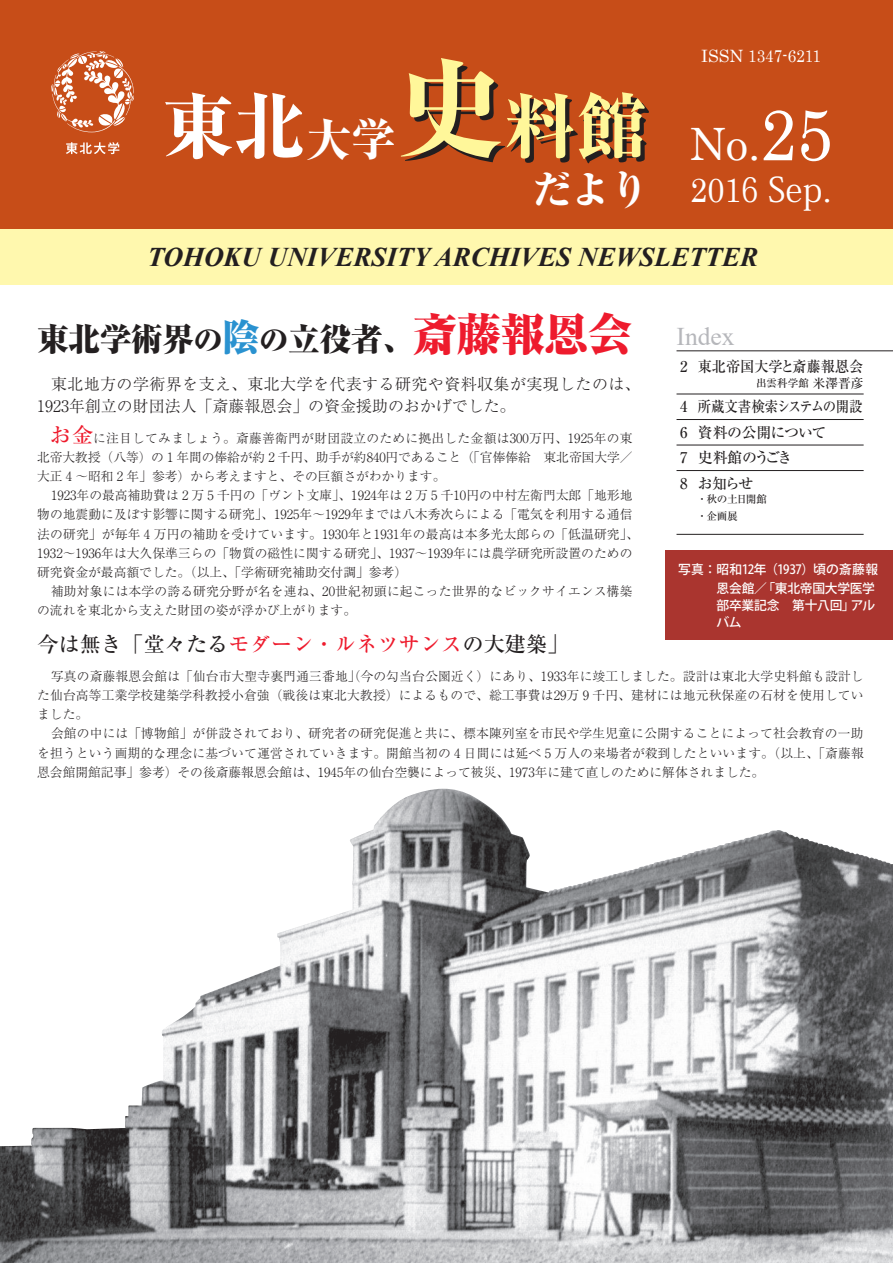
<style>
.page{position:relative;width:893px;height:1263px;background:#fff}
.page>*{position:absolute;margin:0;border:0;box-sizing:border-box;transform-origin:0 0}
.t1{font:800 72px "Ryumin Pro";color:#fff}
.t2{font:44.7px "Century";color:#fff}
.t3{font:800 39px "Ryumin Pro";color:#fff}
.t4{font:34.05px "Century";color:#fff;scale:.9 1}
.t5{font:800 expanded 31.95px "Ryumin Pro";letter-spacing:-.02em;color:#231f20}
.t6{font:italic 700 27px "Times New Roman";color:#231f20}
.t7{font:25.5px "Times New Roman";color:#b6b7bb}
.t8{font:500 21.3px "Ryumin Pro";color:#231f20}
.t9{font:16.95px "Century";color:#fff}
.t10{font:300 15.9px/21.3px "Ryumin Pro";letter-spacing:.03em;color:#231f20}
.t11{font:500 14.85px/25.5px "Ryumin Pro";letter-spacing:-.03em;color:#231f20}
.t12{font:500 14.85px "Ryumin Pro";color:#231f20}
.t13{font:300 12.75px/19.2px "Ryumin Pro";letter-spacing:.005em;color:#231f20;text-align:justify}
.t14{font:500 12.75px/19.2px "Koz Go Pro";letter-spacing:-.015em;color:#fff;text-align:right}
.t15{font:500 10.65px/17px "Ryumin Pro";letter-spacing:-.03em;color:#231f20}
.t16{font:500 10.65px "Ryumin Pro";color:#231f20}
.s1{font-size:45px}
.s2{font-size:108px;color:#fff79a}
.s3{color:#fff79a}
.s4{font-size:72.3px}
.s5{font-family:"Koz Min Pro"}
.s6{font-size:29.7px}
.s7{font-size:37.2px;color:#2a92d0}
.s8{font-size:44.7px;color:#ee1b2d}
.s9{font-weight:500;font-size:21.3px;color:#ee1b2d}
.s10{color:#ee1b2d}
.s11{font-size:12.75px}
</style>
<div class="page">
<div style="left:0;top:0;width:893px;height:230px;background:#c74d18"></div>
<div style="left:0;top:230px;width:893px;height:55px;background:#fff8ae"></div>
<svg style="left:51px;top:51px;width:83px;height:81px"></svg>
<svg style="left:66px;top:142px;width:53px;height:12px"></svg>
<hr style="left:676px;top:394px;width:188px;height:1px;background:#231f20">
<hr style="left:676px;top:419px;width:188px;height:1px;background:#231f20">
<hr style="left:676px;top:445px;width:188px;height:1px;background:#231f20">
<hr style="left:676px;top:470px;width:188px;height:1px;background:#231f20">
<hr style="left:676px;top:534px;width:188px;height:1px;background:#231f20">
<hr style="left:676px;top:350px;width:217px;height:1px;background:#231f20">
<div style="left:665px;top:551px;width:228px;height:89px;background:#aa352f"></div>
<img style="left:0;top:796px;width:893px;height:467px">
<h1 class="t1" style="left:162px;top:69px;width:487px">東北<span class="s1">大学</span><span class="s2">史</span><span class="s3">料館</span></h1>
<h3 class="t3" style="left:532px;top:158px;width:118px">だより</h3>
<h3 class="t9" style="left:701px;top:41px;width:121px">ISSN 1347-6211</h3>
<h2 class="t2" style="left:689px;top:107px;width:145px">No.<span class="s4">25</span></h2>
<h3 class="t4" style="left:690px;top:161px;width:159px">201<span class="s5">6 Sep</span>.</h3>
<h3 class="t6" style="left:148px;top:238px;width:612px">TOHOKU UNIVERSITY ARCHIVES NEWSLETTER</h3>
<h3 class="t5" style="left:37px;top:313px;width:597px">東北学術界<span class="s6">の</span><span class="s7">陰</span><span class="s6">の</span>立役者、<span class="s8">斎藤報恩会</span></h3>
<p class="t10" style="left:37px;top:372px;width:605px;text-indent:14px">東北地方の学術界を支え、東北大学を代表する研究や資料収集が実現したのは、<br>1923年創立の財団法人「斎藤報恩会」の資金援助のおかげでした。</p>
<p class="t13" style="left:37px;top:428px;width:597px;text-indent:13px"><span class="s9">お金</span>に注目してみましょう。斎藤善衛門が財団設立のために拠出した金額は300万円、1925年の東北帝大教授（八等）の 1 年間の俸給が約 2 千円、助手が約840円であること（「官俸俸給　東北帝国大学／大正 4 ～昭和 2 年」参考）から考えますと、その巨額さがわかります。</p>
<p class="t13" style="left:37px;top:485px;width:603px;text-align:left;text-indent:14px">1923年の最高補助費は 2 万 5 千円の「ヴント文庫」、1924年は 2 万 5 千10円の中村左衛門太郎「地形地物の地震動に及ぼす影響に関する研究」、1925年～1929年までは八木秀次らによる「電気を利用する通信法の研究」が毎年 4 万円の補助を受けています。1930年と1931年の最高は本多光太郎らの「低温研究」、1932～1936年は大久保準三らの「物質の磁性に関する研究」、1937～1939年には農学研究所設置のための研究資金が最高額でした。（以上、「学術研究補助交付調」参考）</p>
<p class="t13" style="left:37px;top:580px;width:597px;text-indent:14px">補助対象には本学の誇る研究分野が名を連ね、20世紀初頭に起こった世界的なビックサイエンス構築の流れを東北から支えた財団の姿が浮かび上がります。</p>
<h3 class="t8" style="left:37px;top:628px;width:533px">今は無き「堂々たる<span class="s10">モダーン・ルネツサンス</span>の大建築」</h3>
<p class="t13" style="left:37px;top:666px;width:828px;text-indent:14px">写真の斎藤報恩会館は「仙台市大聖寺裏門通三番地」（今の勾当台公園近く）にあり、1933年に竣工しました。設計は東北大学史料館も設計した仙台高等工業学校建築学科教授小倉強（戦後は東北大教授）によるもので、総工事費は29万 9 千円、建材には地元秋保産の石材を使用していました。</p>
<p class="t13" style="left:37px;top:723px;width:828px;text-indent:14px">会館の中には「博物館」が併設されており、研究者の研究促進と共に、標本陳列室を市民や学生児童に公開することによって社会教育の一助を担うという画期的な理念に基づいて運営されていきます。開館当初の 4 日間には延べ 5 万人の来場者が殺到したといいます。（以上、「斎藤報恩会館開館記事」参考）その後斎藤報恩会館は、1945年の仙台空襲によって被災、1973年に建て直しのために解体されました。</p>
<h3 class="t7" style="left:676px;top:318px;width:60px">Index</h3>
<p class="t12" style="left:680px;top:355px;width:185px">2 東北帝国大学と斎藤報恩会</p>
<p class="t16" style="left:756px;top:375px;width:109px">出雲科学館 <span class="s11">米澤晋彦</span></p>
<p class="t11" style="left:680px;top:393px;width:184px">4 所蔵文書検索システムの開設<br>6 資料の公開について<br>7 史料館のうごき<br>8 お知らせ</p>
<p class="t15" style="left:676px;top:490px;width:92px">　　・秋の土日開館　　・企画展</p>
<p class="t14" style="left:678px;top:560px;width:201px">写真： 昭和12年（1937）頃の斎藤報恩会館／「東北帝国大学医学</p>
<p class="t14" style="left:716px;top:597px;width:160px;line-height:17px;text-align:left">部卒業記念　第十八回」アルバム</p>
</div>
